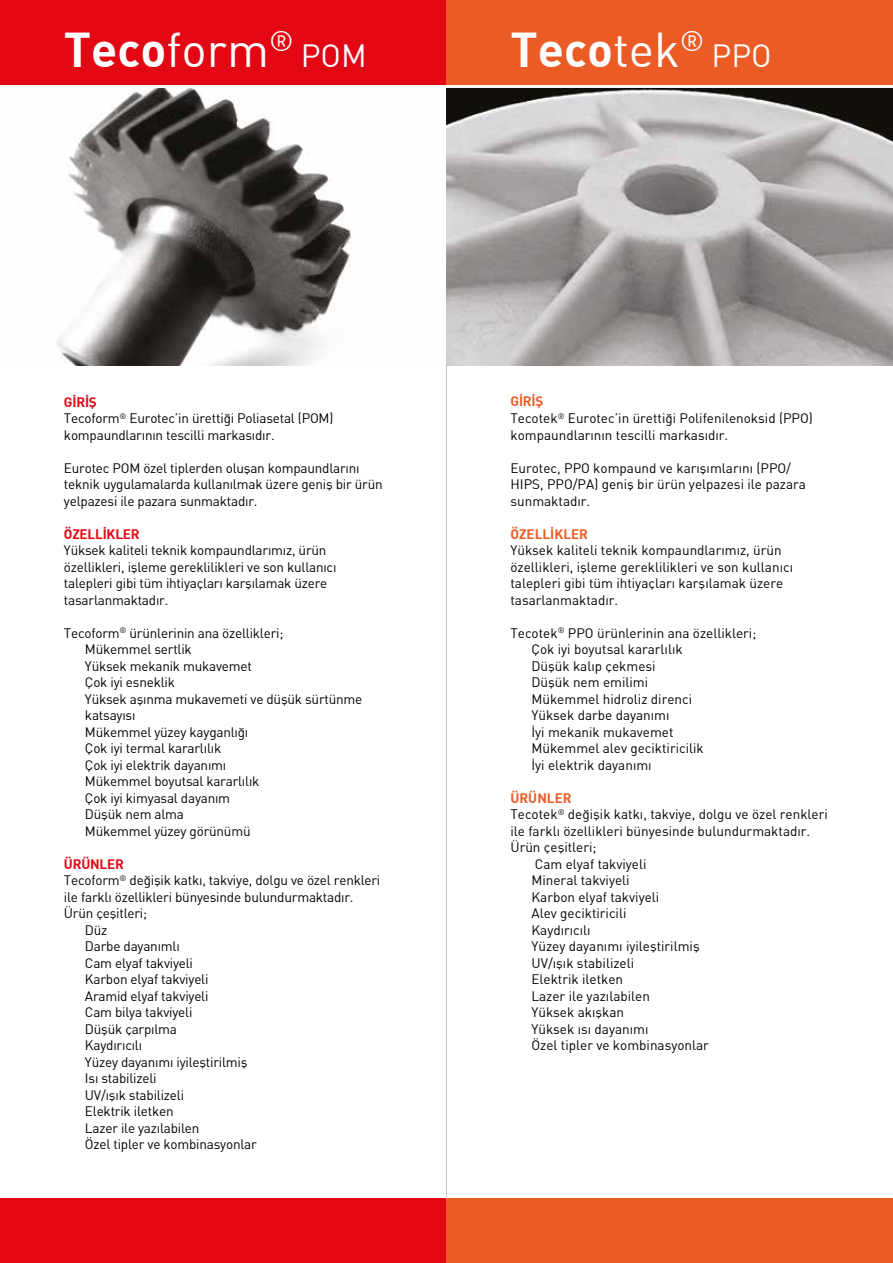
<style>
.page{position:relative;width:893px;height:1263px;background:#fff}
.page>*{position:absolute;margin:0;border:0;box-sizing:border-box;transform-origin:0 0}
.t1{font:47.85px "DINT Bold";color:#fff}
.t2{font:31.5px "DINT";color:#fff}
.t3{font:13.5px/16.5px "DINT";letter-spacing:-.015em;color:#000}
.t4{font:13.5px "DINT Bold";letter-spacing:-.015em;color:#e30613}
.t5{font:13.5px "DINT Bold";color:#eb5b25}
.s1{font-family:"DINT"}
</style>
<div class="page">
<img style="left:56px;top:89px;width:297px;height:276px">
<svg style="left:446px;top:89px;width:447px;height:276px;background:#a7a3a4"></svg>
<div style="left:0;top:0;width:447px;height:84px;background:#e30613"></div>
<div style="left:0;top:1198px;width:446px;height:65px;background:#e30613"></div>
<div style="left:447px;top:0;width:446px;height:84px;background:#eb5b25"></div>
<div style="left:446px;top:1198px;width:447px;height:65px;background:#eb5b25"></div>
<hr style="left:446px;top:365px;width:1px;height:833px;background:#c6c6c6">
<h1 class="t1" style="left:64px;top:18px;width:231px">Teco<span class="s1">form</span><sup>®</sup></h1>
<h2 class="t2" style="left:301px;top:36px;width:68px">POM</h2>
<h1 class="t1" style="left:510px;top:18px;width:196px">Teco<span class="s1">tek</span><sup>®</sup></h1>
<h2 class="t2" style="left:711px;top:36px;width:62px">PPO</h2>
<p class="t4" style="left:64px;top:393px;width:34px">GİRİŞ</p>
<p class="t3" style="left:64px;top:410px;width:271px">Tecoform<sup>®</sup> Eurotec’in ürettiği Poliasetal (POM) kompaundlarının tescilli markasıdır.</p>
<p class="t3" style="left:64px;top:459px;width:320px">Eurotec POM özel tiplerden oluşan kompaundlarını teknik uygulamalarda kullanılmak üzere geniş bir ürün yelpazesi ile pazara sunmaktadır.</p>
<p class="t4" style="left:64px;top:525px;width:77px">ÖZELLİKLER</p>
<p class="t3" style="left:64px;top:542px;width:274px">Yüksek kaliteli teknik kompaundlarımız, ürün özellikleri, işleme gereklilikleri ve son kullanıcı talepleri gibi tüm ihtiyaçları karşılamak üzere tasarlanmaktadır.</p>
<p class="t3" style="left:85px;top:624px;width:279px;text-indent:-21px">Tecoform<sup>®</sup> ürünlerinin ana özellikleri;<br>Mükemmel sertlik<br>Yüksek mekanik mukavemet<br>Çok iyi esneklik<br>Yüksek aşınma mukavemeti ve düşük sürtünme katsayısı<br>Mükemmel yüzey kayganlığı<br>Çok iyi termal kararlılık<br>Çok iyi elektrik dayanımı<br>Mükemmel boyutsal kararlılık<br>Çok iyi kimyasal dayanım<br>Düşük nem alma<br>Mükemmel yüzey görünümü</p>
<p class="t4" style="left:64px;top:855px;width:62px">ÜRÜNLER</p>
<p class="t3" style="left:64px;top:872px;width:318px">Tecoform<sup>®</sup> değişik katkı, takviye, dolgu ve özel renkleri</p>
<p class="t3" style="left:64px;top:888px;width:291px">ile farklı özellikleri bünyesinde bulundurmaktadır.</p>
<p class="t3" style="left:64px;top:905px;width:85px">Ürün çeşitleri;</p>
<p class="t3" style="left:85px;top:921px;width:24px">Düz</p>
<p class="t3" style="left:85px;top:938px;width:96px">Darbe dayanımlı</p>
<p class="t3" style="left:85px;top:954px;width:110px">Cam elyaf takviyeli</p>
<p class="t3" style="left:85px;top:971px;width:125px">Karbon elyaf takviyeli</p>
<p class="t3" style="left:85px;top:987px;width:125px">Aramid elyaf takviyeli</p>
<p class="t3" style="left:85px;top:1004px;width:109px">Cam bilya takviyeli</p>
<p class="t3" style="left:85px;top:1020px;width:94px">Düşük çarpılma</p>
<p class="t3" style="left:85px;top:1037px;width:59px">Kaydırıcılı</p>
<p class="t3" style="left:85px;top:1053px;width:164px">Yüzey dayanımı iyileştirilmiş</p>
<p class="t3" style="left:85px;top:1070px;width:73px">Isı stabilizeli</p>
<p class="t3" style="left:85px;top:1086px;width:101px">UV/ışık stabilizeli</p>
<p class="t3" style="left:85px;top:1103px;width:90px">Elektrik iletken</p>
<p class="t3" style="left:85px;top:1119px;width:116px">Lazer ile yazılabilen</p>
<p class="t3" style="left:85px;top:1136px;width:173px">Özel tipler ve kombinasyonlar</p>
<p class="t5" style="left:510px;top:393px;width:34px">GİRİŞ</p>
<p class="t3" style="left:510px;top:410px;width:304px">Tecotek<sup>®</sup> Eurotec’in ürettiği Polifenilenoksid (PPO) kompaundlarının tescilli markasıdır.</p>
<p class="t3" style="left:510px;top:459px;width:297px">Eurotec, PPO kompaund ve karışımlarını (PPO/<br>HIPS, PPO/PA) geniş bir ürün yelpazesi ile pazara sunmaktadır.</p>
<p class="t5" style="left:510px;top:525px;width:79px">ÖZELLİKLER</p>
<p class="t3" style="left:510px;top:542px;width:284px">Yüksek kaliteli teknik kompaundlarımız, ürün özellikleri, işleme gereklilikleri ve son kullanıcı talepleri gibi tüm ihtiyaçları karşılamak üzere tasarlanmaktadır.</p>
<p class="t3" style="left:531px;top:624px;width:226px;text-indent:-21px">Tecotek<sup>®</sup> PPO ürünlerinin ana özellikleri;<br>Çok iyi boyutsal kararlılık<br>Düşük kalıp çekmesi<br>Düşük nem emilimi<br>Mükemmel hidroliz direnci<br>Yüksek darbe dayanımı<br>İyi mekanik mukavemet<br>Mükemmel alev geciktiricilik<br>İyi elektrik dayanımı</p>
<p class="t5" style="left:510px;top:789px;width:63px">ÜRÜNLER</p>
<p class="t3" style="left:510px;top:806px;width:319px">Tecotek<sup>®</sup> değişik katkı, takviye, dolgu ve özel renkleri</p>
<p class="t3" style="left:510px;top:822px;width:301px">ile farklı özellikleri bünyesinde bulundurmaktadır.</p>
<p class="t3" style="left:510px;top:839px;width:88px">Ürün çeşitleri;</p>
<p class="t3" style="left:535px;top:855px;width:113px">Cam elyaf takviyeli</p>
<p class="t3" style="left:531px;top:872px;width:100px">Mineral takviyeli</p>
<p class="t3" style="left:531px;top:888px;width:129px">Karbon elyaf takviyeli</p>
<p class="t3" style="left:531px;top:905px;width:97px">Alev geciktiricili</p>
<p class="t3" style="left:531px;top:921px;width:61px">Kaydırıcılı</p>
<p class="t3" style="left:531px;top:938px;width:170px">Yüzey dayanımı iyileştirilmiş</p>
<p class="t3" style="left:531px;top:954px;width:104px">UV/ışık stabilizeli</p>
<p class="t3" style="left:531px;top:971px;width:93px">Elektrik iletken</p>
<p class="t3" style="left:531px;top:987px;width:120px">Lazer ile yazılabilen</p>
<p class="t3" style="left:531px;top:1004px;width:94px">Yüksek akışkan</p>
<p class="t3" style="left:531px;top:1020px;width:118px">Yüksek ısı dayanımı</p>
<p class="t3" style="left:531px;top:1037px;width:179px">Özel tipler ve kombinasyonlar</p>
</div>
